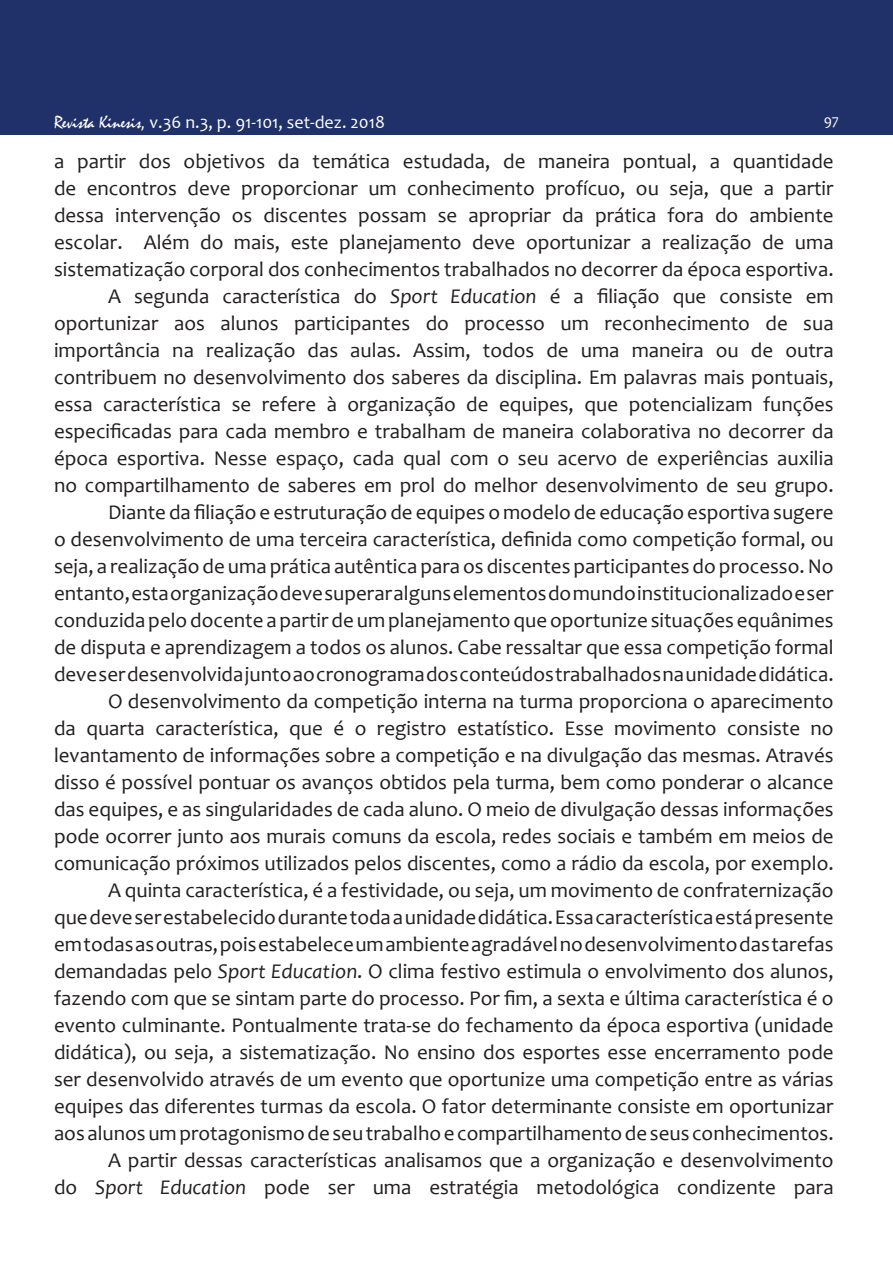
<style>
.page{position:relative;width:893px;height:1263px;background:#fff}
.page>*{position:absolute;margin:0;border:0;box-sizing:border-box;transform-origin:0 0}
.texto_corrido{font:21px/27px "Candara";color:#231f20;text-align:justify}
.t1{font:18px "Candara";color:#fff}
.t2{font:15px "Candara";color:#fff}
.s1{font-family:"Mistral"}
.s2{font-style:italic}
</style>
<div class="page">
<div style="left:0;top:0;width:893px;height:135px;background:#203068"></div>
<p class="t1" style="left:54px;top:110px;width:332px"><span class="s1">Revista Kinesis,</span> v.36 n.3, p. 91-101, set-dez. 2018</p>
<p class="t2" style="left:824px;top:111px;width:17px">97</p>
<p class="texto_corrido" style="left:54px;top:148px;width:781px">a partir dos objetivos da temática estudada, de maneira pontual, a quantidade de encontros deve proporcionar um conhecimento profícuo, ou seja, que a partir dessa intervenção os discentes possam se apropriar da prática fora do ambiente escolar. Além do mais, este planejamento deve oportunizar a realização de uma sistematização corporal dos conhecimentos trabalhados no decorrer da época esportiva.</p>
<p class="texto_corrido" style="left:54px;top:283px;width:781px;text-indent:54px">A segunda característica do <span class="s2">Sport Education</span> é a filiação que consiste em oportunizar aos alunos participantes do processo um reconhecimento de sua importância na realização das aulas. Assim, todos de uma maneira ou de outra contribuem no desenvolvimento dos saberes da disciplina. Em palavras mais pontuais, essa característica se refere à organização de equipes, que potencializam funções especificadas para cada membro e trabalham de maneira colaborativa no decorrer da época esportiva. Nesse espaço, cada qual com o seu acervo de experiências auxilia no compartilhamento de saberes em prol do melhor desenvolvimento de seu grupo.</p>
<p class="texto_corrido" style="left:54px;top:499px;width:781px;text-indent:54px">Diante da filiação e estruturação de equipes o modelo de educação esportiva sugere o desenvolvimento de uma terceira característica, definida como competição formal, ou seja, a realização de uma prática autêntica para os discentes participantes do processo. No entanto, esta organização deve superar alguns elementos do mundo institucionalizado e ser conduzida pelo docente a partir de um planejamento que oportunize situações equânimes de disputa e aprendizagem a todos os alunos. Cabe ressaltar que essa competição formal deve ser desenvolvida junto ao cronograma dos conteúdos trabalhados na unidade didática.</p>
<p class="texto_corrido" style="left:54px;top:688px;width:781px;text-indent:54px">O desenvolvimento da competição interna na turma proporciona o aparecimento da quarta característica, que é o registro estatístico. Esse movimento consiste no levantamento de informações sobre a competição e na divulgação das mesmas. Através disso é possível pontuar os avanços obtidos pela turma, bem como ponderar o alcance das equipes, e as singularidades de cada aluno. O meio de divulgação dessas informações pode ocorrer junto aos murais comuns da escola, redes sociais e também em meios de comunicação próximos utilizados pelos discentes, como a rádio da escola, por exemplo.</p>
<p class="texto_corrido" style="left:54px;top:877px;width:781px;text-indent:54px">A quinta característica, é a festividade, ou seja, um movimento de confraternização que deve ser estabelecido durante toda a unidade didática. Essa característica está presente em todas as outras, pois estabelece um ambiente agradável no desenvolvimento das tarefas demandadas pelo <span class="s2">Sport Education</span>. O clima festivo estimula o envolvimento dos alunos, fazendo com que se sintam parte do processo. Por fim, a sexta e última característica é o evento culminante. Pontualmente trata-se do fechamento da época esportiva (unidade didática), ou seja, a sistematização. No ensino dos esportes esse encerramento pode ser desenvolvido através de um evento que oportunize uma competição entre as várias equipes das diferentes turmas da escola. O fator determinante consiste em oportunizar aos alunos um protagonismo de seu trabalho e compartilhamento de seus conhecimentos.</p>
<p class="texto_corrido" style="left:54px;top:1147px;width:781px;text-align:right">A partir dessas características analisamos que a organização e desenvolvimento<br>do <span class="s2">Sport Education</span> pode ser uma estratégia metodológica condizente para</p>
</div>
